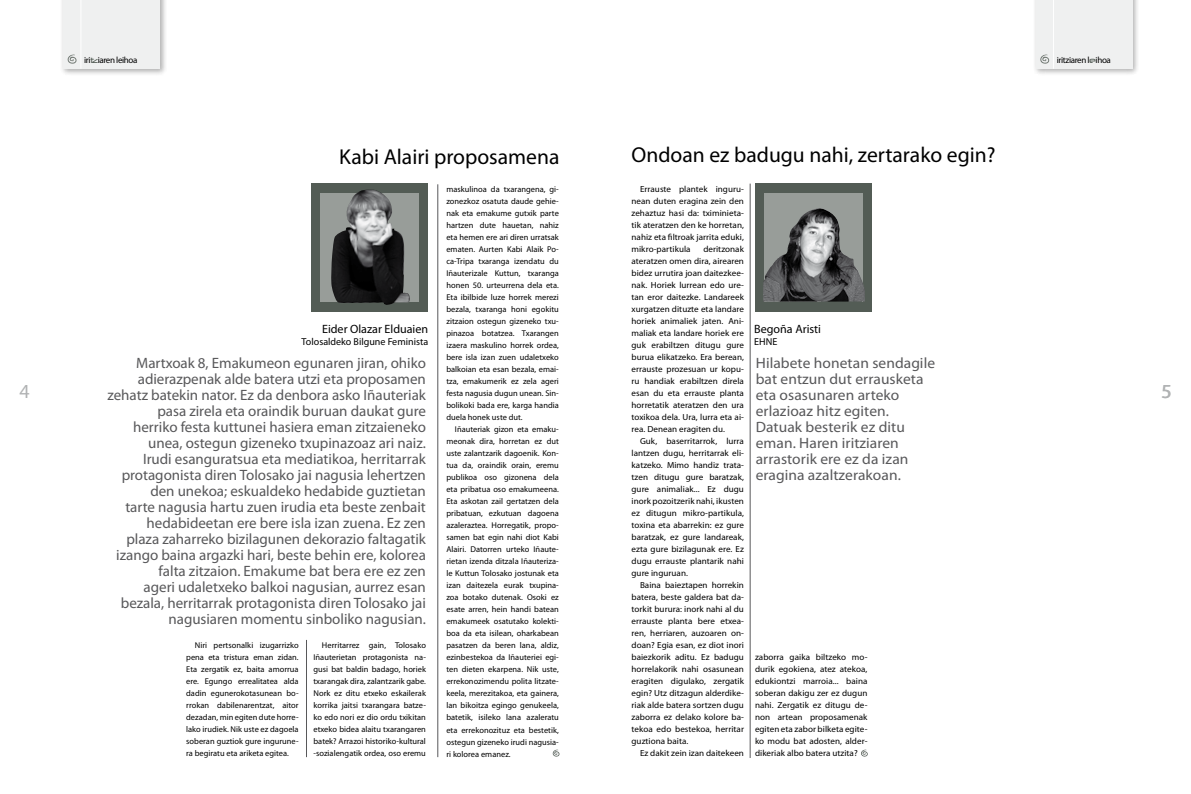
<style>
.page{position:relative;width:1191px;height:794px;background:#fff}
.page>*{position:absolute;margin:0;border:0;box-sizing:border-box;transform-origin:0 0}
.t1{font:21.6px "Myriad Pro";color:#000}
.t2{font:20px "Myriad Pro";color:#b1b3b4}
.t3{font:15px/16px "Myriad Pro";color:#58585a}
.t4{font:12.1px "Myriad Pro";color:#000}
.t5{font:10.1px "Myriad Pro";color:#000}
.t6{font:9px "Myriad Pro";letter-spacing:-.04em;color:#000}
.t7{font:8.8px/12px "Myriad Pro";letter-spacing:.005em;color:#000;text-align:justify}
.t8{font:8.4px/12px "Myriad Pro";letter-spacing:.005em;color:#000;text-align:justify}
.s1{font-family:"Neuropol";color:#535c55}
</style>
<div class="page">
<div style="left:1032px;top:0;width:109px;height:78px;background:#000;opacity:.4"></div>
<div style="left:1035px;top:0;width:97px;height:68px;background:#eceded"></div>
<hr style="left:1053px;top:0;width:1px;height:69px;background:#fff">
<svg style="left:1040px;top:54px;width:9px;height:10px"></svg>
<div style="left:60px;top:0;width:109px;height:78px;background:#000;opacity:.4"></div>
<div style="left:63px;top:0;width:97px;height:68px;background:#eceded"></div>
<hr style="left:81px;top:0;width:1px;height:69px;background:#fff">
<svg style="left:67px;top:54px;width:10px;height:10px"></svg>
<div style="left:755px;top:184px;width:117px;height:128px;background:#535c55"></div>
<div style="left:311px;top:184px;width:117px;height:128px;background:#535c55"></div>
<div style="left:764px;top:193px;width:99px;height:108px;background:#989d99"></div>
<div style="left:320px;top:193px;width:99px;height:108px;background:#989d99"></div>
<hr style="left:750px;top:184px;width:1px;height:574px;background:#58585a">
<hr style="left:437px;top:184px;width:1px;height:573px;background:#58585a">
<hr style="left:306px;top:640px;width:1px;height:117px;background:#58585a">
<svg style="left:861px;top:749px;width:7px;height:8px"></svg>
<svg style="left:552px;top:749px;width:8px;height:8px"></svg>
<img style="left:331px;top:190px;width:79px;height:115px">
<img style="left:763px;top:208px;width:102px;height:94px">
<h2 class="t2" style="left:20px;top:379px;width:12px">4</h2>
<p class="t6" style="left:84px;top:54px;width:55px">iri<span class="s1">tz</span>iaren leihoa</p>
<p class="t6" style="left:1056px;top:54px;width:56px">iritziaren l<span class="s1">e</span>ihoa</p>
<h1 class="t1" style="left:339px;top:143px;width:222px">Kabi Alairi proposamena</h1>
<h3 class="t4" style="left:322px;top:321px;width:108px">Eider Olazar Elduaien</h3>
<p class="t5" style="left:302px;top:335px;width:128px">Tolosaldeko Bilgune Feminista</p>
<p class="t3" style="left:107px;top:354px;width:320px;text-align:right">Martxoak 8, Emakumeon egunaren jiran, ohiko adierazpenak alde batera utzi eta proposamen zehatz batekin nator. Ez da denbora asko Iñauteriak pasa zirela eta oraindik buruan daukat gure<br>herriko festa kuttunei hasiera eman zitzaieneko unea, ostegun gizeneko txupinazoaz ari naiz.<br>Irudi esanguratsua eta mediatikoa, herritarrak protagonista diren Tolosako jai nagusia lehertzen den unekoa; eskualdeko hedabide guztietan<br>tarte nagusia hartu zuen irudia eta beste zenbait hedabideetan ere bere isla izan zuena. Ez zen<br>plaza zaharreko bizilagunen dekorazio faltagatik izango baina argazki hari, beste behin ere, kolorea falta zitzaion. Emakume bat bera ere ez zen<br>ageri udaletxeko balkoi nagusian, aurrez esan bezala, herritarrak protagonista diren Tolosako jai nagusiaren momentu sinboliko nagusian.</p>
<p class="t8" style="left:186px;top:639px;width:114px;text-indent:9px">Niri pertsonalki izugarrizko pena eta tristura eman zidan.<br>Eta zergatik ez, baita amorrua ere. Egungo errealitatea alda dadin egunerokotasunean bo&shy;rrokan dabilenarentzat, aitor dezadan, min egiten dute horre&shy;lako irudiek. Nik uste ez dagoela soberan guztiok gure ingurune&shy;ra begiratu eta ariketa egitea.</p>
<p class="t8" style="left:313px;top:639px;width:114px;text-indent:9px">Herritarrez gain, Tolosako Iñauterietan protagonista na&shy;gusi bat baldin badago, horiek txarangak dira, zalantzarik gabe.<br>Nork ez ditu etxeko eskailerak korrika jaitsi txarangara batze&shy;ko edo nori ez dio ordu txikitan etxeko bidea alaitu txarangaren batek? Arrazoi historiko-kultural -sozialengatik ordea, oso eremu</p>
<p class="t8" style="left:446px;top:183px;width:114px">maskulinoa da txarangena, gi&shy;zonezkoz osatuta daude gehie&shy;nak eta emakume gutxik parte hartzen dute hauetan, nahiz eta hemen ere ari diren urratsak ematen. Aurten Kabi Alaik Po&shy;ca-Tripa txaranga izendatu du Iñauterizale Kuttun, txaranga honen 50. urteurrena dela eta.<br>Eta ibilbide luze horrek merezi bezala, txaranga honi egokitu zitzaion ostegun gizeneko txu&shy;pinazoa botatzea. Txarangen izaera maskulino horrek ordea, bere isla izan zuen udaletxeko balkoian eta esan bezala, emai&shy;tza, emakumerik ez zela ageri festa nagusia dugun unean. Sin&shy;bolikoki bada ere, karga handia duela honek uste dut.</p>
<p class="t8" style="left:446px;top:423px;width:114px;text-indent:9px">Iñauteriak gizon eta emaku&shy;meonak dira, horretan ez dut uste zalantzarik dagoenik. Kon&shy;tua da, oraindik orain, eremu publikoa oso gizonena dela eta pribatua oso emakumeena.<br>Eta askotan zail gertatzen dela pribatuan, ezkutuan dagoena azaleraztea. Horregatik, propo&shy;samen bat egin nahi diot Kabi Alairi. Datorren urteko Iñaute&shy;rietan izenda ditzala Iñauteriza&shy;le Kuttun Tolosako jostunak eta izan daitezela eurak txupina&shy;zoa botako dutenak. Osoki ez esate arren, hein handi batean emakumeek osatutako kolekti&shy;boa da eta isilean, oharkabean pasatzen da beren lana, aldiz, ezinbestekoa da Iñauteriei egi&shy;ten dieten ekarpena. Nik uste, errekonozimendu polita litzate&shy;keela, merezitakoa, eta gainera, lan bikoitza egingo genukeela, batetik, isileko lana azaleratu eta errekonozituz eta bestetik, ostegun gizeneko irudi nagusia&shy;ri kolorea emanez.</p>
<h1 class="t1" style="left:631px;top:142px;width:365px">Ondoan ez badugu nahi, zertarako egin?</h1>
<p class="t7" style="left:631px;top:183px;width:114px;text-indent:9px">Errauste plantek inguru&shy;nean duten eragina zein den zehaztuz hasi da: tximinieta&shy;tik ateratzen den ke horretan, nahiz eta filtroak jarrita eduki, mikro-partikula</p>
<p class="t7" style="left:631px;top:243px;width:114px;text-indent:72px">deritzonak ateratzen omen dira, airearen bidez urrutira joan daitezkee&shy;nak. Horiek lurrean edo ure&shy;tan eror daitezke. Landareek xurgatzen dituzte eta landare horiek animaliek jaten. Ani&shy;maliak eta landare horiek ere guk erabiltzen ditugu gure burua elikatzeko. Era berean, errauste prozesuan ur kopu&shy;ru handiak erabiltzen direla esan du eta errauste planta horretatik ateratzen den ura toxikoa dela. Ura, lurra eta ai&shy;rea. Denean eragiten du.</p>
<p class="t7" style="left:631px;top:435px;width:114px;text-indent:9px">Guk, baserritarrok, lurra lantzen dugu, herritarrak eli&shy;katzeko. Mimo handiz trata&shy;tzen ditugu gure baratzak, gure animaliak... Ez dugu inork pozoitzerik nahi, ikusten ez ditugun mikro-partikula, toxina eta abarrekin: ez gure baratzak, ez gure landareak, ezta gure bizilagunak ere. Ez dugu errauste plantarik nahi gure inguruan.</p>
<p class="t7" style="left:631px;top:579px;width:114px;text-indent:9px">Baina baieztapen horrekin batera, beste galdera bat da&shy;torkit burura: inork nahi al du errauste planta bere etxea&shy;ren, herriaren, auzoaren on&shy;doan? Egia esan, ez diot inori baiezkorik aditu. Ez badugu horrelakorik nahi osasunean eragiten digulako, zergatik egin? Utz ditzagun alderdike&shy;riak alde batera sortzen dugu zaborra ez delako kolore ba&shy;tekoa edo bestekoa, herritar guztiona baita.</p>
<p class="t7" style="left:640px;top:747px;width:105px">Ez dakit zein izan daitekeen</p>
<h3 class="t4" style="left:754px;top:321px;width:68px">Begoña Aristi</h3>
<p class="t5" style="left:754px;top:335px;width:25px">EHNE</p>
<h3 class="t3" style="left:755px;top:354px;width:181px">Hilabete honetan sendagile bat entzun dut errausketa eta osasunaren arteko erlazioaz hitz egiten.<br>Datuak besterik ez ditu eman. Haren iritziaren arrastorik ere ez da izan eragina azaltzerakoan.</h3>
<p class="t7" style="left:755px;top:651px;width:114px">zaborra gaika biltzeko mo&shy;durik egokiena, atez atekoa, edukiontzi marroia... baina soberan dakigu zer ez dugun nahi. Zergatik ez ditugu de&shy;non artean proposamenak egiten eta zabor bilketa egite&shy;ko modu bat adosten, alder&shy;dikeriak albo batera utzita?</p>
<h2 class="t2" style="left:1161px;top:379px;width:12px">5</h2>
</div>
